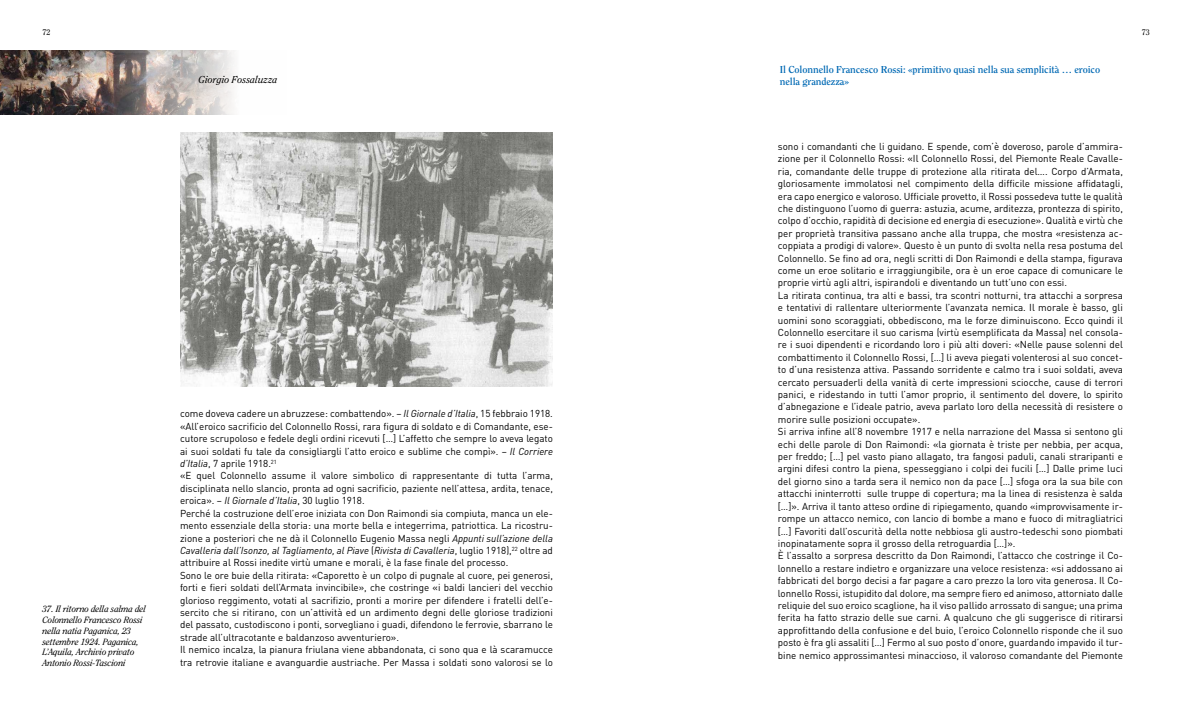
<style>
.page{position:relative;width:1191px;height:709px;background:#fff}
.page>*{position:absolute;margin:0;border:0;box-sizing:border-box;transform-origin:0 0}
.t1{font:10px/12.4px "DIN";color:#000}
.t2{font:700 10px/12px "Clearface";letter-spacing:-.01em;color:#0069b4}
.t3{font:italic 10px "Clearface";color:#000}
.t4{font:italic 9px/10.8px "Clearface";letter-spacing:-.01em;color:#000}
.t5{font:8px "Clearface";color:#000}
.s1{font-style:italic}
</style>
<div class="page">
<img style="left:0;top:50px;width:234px;height:64px">
<img style="left:180px;top:132px;width:373px;height:254px">
<p class="t5" style="left:43px;top:27px;width:9px">72</p>
<p class="t5" style="left:1141px;top:27px;width:9px">73</p>
<p class="t4" style="left:43px;top:603px;width:105px">37. Il ritorno della salma del<br>Colonnello Francesco Rossi nella natia Paganica, 23 settembre 1924. Paganica,<br>L’Aquila, Archivio privato<br>Antonio Rossi-Tascioni</p>
<p class="t3" style="left:198px;top:74px;width:81px">Giorgio Fossaluzza</p>
<p class="t2" style="left:780px;top:63px;width:322px">Il Colonnello Francesco Rossi: «primitivo quasi nella sua semplicità … eroico nella grandezza»</p>
<p class="t1" style="left:180px;top:407px;width:374px">come doveva cadere un abruzzese: combattendo». – <span class="s1">Il Giornale d’Italia</span>, 15 febbraio 1918. «All’eroico sacrificio del Colonnello Rossi, rara figura di soldato e di Comandante, ese&shy;cutore scrupoloso e fedele degli ordini ricevuti […] L’affetto che sempre lo aveva legato ai suoi soldati fu tale da consigliargli l’atto eroico e sublime che compì». – <span class="s1">Il Corriere d’Italia</span>, 7 aprile 1918.<sup>21<br></sup>«E quel Colonnello assume il valore simbolico di rappresentante di tutta l’arma, disciplinata nello slancio, pronta ad ogni sacrificio, paziente nell’attesa, ardita, tenace, eroica». – <span class="s1">Il Giornale d’Italia</span>, 30 luglio 1918.<br>Perché la costruzione dell’eroe iniziata con Don Raimondi sia compiuta, manca un ele&shy;mento essenziale della storia: una morte bella e integerrima, patriottica. La ricostru&shy;zione a posteriori che ne dà il Colonnello Eugenio Massa negli <span class="s1">Appunti sull’azione della Cavalleria dall’Isonzo, al Tagliamento, al Piave</span> (<span class="s1">Rivista di Cavalleria</span>, luglio 1918),<sup>22</sup> oltre ad attribuire al Rossi inedite virtù umane e morali, è la fase finale del processo.<br>Sono le ore buie della ritirata: «Caporetto è un colpo di pugnale al cuore, pei generosi, forti e fieri soldati dell’Armata invincibile», che costringe «i baldi lancieri del vecchio glorioso reggimento, votati al sacrifizio, pronti a morire per difendere i fratelli dell’e&shy;sercito che si ritirano, con un’attività ed un ardimento degni delle gloriose tradizioni del passato, custodiscono i ponti, sorvegliano i guadi, difendono le ferrovie, sbarrano le strade all’ultracotante e baldanzoso avventuriero».<br>Il nemico incalza, la pianura friulana viene abbandonata, ci sono qua e là scaramucce tra retrovie italiane e avanguardie austriache. Per Massa i soldati sono valorosi se lo</p>
<p class="t1" style="left:778px;top:140px;width:346px">sono i comandanti che li guidano. E spende, com’è doveroso, parole d’ammira&shy;zione per il Colonnello Rossi: «Il Colonnello Rossi, del Piemonte Reale Cavalle&shy;ria, comandante delle truppe di protezione alla ritirata del…. Corpo d’Armata, gloriosamente immolatosi nel compimento della difficile missione affidatagli, era capo energico e valoroso. Ufficiale provetto, il Rossi possedeva tutte le qualità che distinguono l’uomo di guerra: astuzia, acume, arditezza, prontezza di spirito, colpo d’occhio, rapidità di decisione ed energia di esecuzione». Qualità e virtù che per proprietà transitiva passano anche alla truppa, che mostra «resistenza ac&shy;coppiata a prodigi di valore». Questo è un punto di svolta nella resa postuma del Colonnello. Se fino ad ora, negli scritti di Don Raimondi e della stampa, figurava come un eroe solitario e irraggiungibile, ora è un eroe capace di comunicare le proprie virtù agli altri, ispirandoli e diventando un tutt’uno con essi.<br>La ritirata continua, tra alti e bassi, tra scontri notturni, tra attacchi a sorpresa e tentativi di rallentare ulteriormente l’avanzata nemica. Il morale è basso, gli uomini sono scoraggiati, obbediscono, ma le forze diminuiscono. Ecco quindi il Colonnello esercitare il suo carisma (virtù esemplificata da Massa) nel consola&shy;re i suoi dipendenti e ricordando loro i più alti doveri: «Nelle pause solenni del combattimento il Colonnello Rossi, […] li aveva piegati volenterosi al suo concet&shy;to d’una resistenza attiva. Passando sorridente e calmo tra i suoi soldati, aveva cercato persuaderli della vanità di certe impressioni sciocche, cause di terrori panici, e ridestando in tutti l’amor proprio, il sentimento del dovere, lo spirito d’abnegazione e l’ideale patrio, aveva parlato loro della necessità di resistere o morire sulle posizioni occupate».<br>Si arriva infine all’8 novembre 1917 e nella narrazione del Massa si sentono gli echi delle parole di Don Raimondi: «la giornata è triste per nebbia, per acqua, per freddo; […] pel vasto piano allagato, tra fangosi paduli, canali straripanti e argini difesi contro la piena, spesseggiano i colpi dei fucili […] Dalle prime luci del giorno sino a tarda sera il nemico non da pace […] sfoga ora la sua bile con attacchi ininterrotti sulle truppe di copertura; ma la linea di resistenza è salda […]». Arriva il tanto atteso ordine di ripiegamento, quando «improvvisamente ir&shy;rompe un attacco nemico, con lancio di bombe a mano e fuoco di mitragliatrici […] Favoriti dall’oscurità della notte nebbiosa gli austro-tedeschi sono piombati inopinatamente sopra il grosso della retroguardia […]».<br>È l’assalto a sorpresa descritto da Don Raimondi, l’attacco che costringe il Co&shy;lonnello a restare indietro e organizzare una veloce resistenza: «si addossano ai fabbricati del borgo decisi a far pagare a caro prezzo la loro vita generosa. Il Co&shy;lonnello Rossi, istupidito dal dolore, ma sempre fiero ed animoso, attorniato dalle reliquie del suo eroico scaglione, ha il viso pallido arrossato di sangue; una prima ferita ha fatto strazio delle sue carni. A qualcuno che gli suggerisce di ritirarsi approfittando della confusione e del buio, l’eroico Colonnello risponde che il suo posto è fra gli assaliti […] Fermo al suo posto d’onore, guardando impavido il tur&shy;bine nemico approssimantesi minaccioso, il valoroso comandante del Piemonte</p>
</div>
